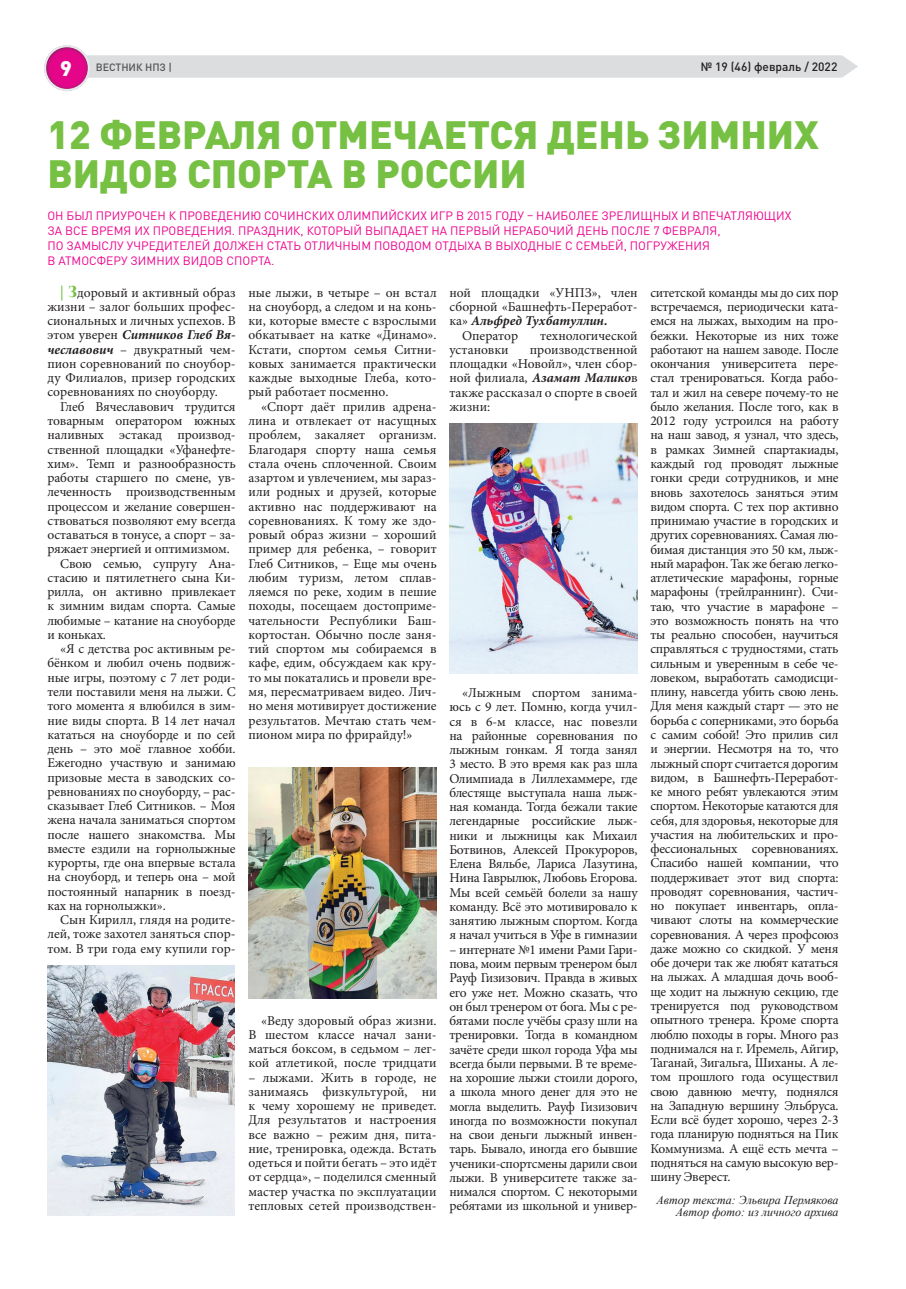
<style>
.page{position:relative;width:906px;height:1289px;background:#fff}
.page>*{position:absolute;margin:0;border:0;box-sizing:border-box;transform-origin:0 0}
.t1{font:900 39px/39px "DIN Pro";color:#76c043}
.t2{font:13.5px/14.2px "Minion Pro";letter-spacing:-.01em;color:#231f20;text-align:justify}
.t3{font:italic 700 13.5px "Minion Pro";color:#231f20}
.t4{font:12px/15px "DIN Pro";color:#ed028c}
.t5{font:italic 12px/12px "Times New Roman";color:#231f20;text-align:right}
.t6{font:500 12px "DIN Pro";color:#231f20}
.t7{font:500 10.5px "DIN Pro";color:#545557}
.s1{font-weight:900;font-size:21px;color:#fff}
.s2{font-family:"Times New Roman";font-weight:700;font-size:16.5px;color:#76c043}
.s3{font-weight:700;font-style:italic}
.s4{font-weight:400;font-style:normal}
</style>
<div class="page">
<svg style="left:44px;top:45px;width:814px;height:46px"></svg>
<img style="left:47px;top:965px;width:188px;height:250px">
<img style="left:248px;top:767px;width:189px;height:231px">
<img style="left:449px;top:423px;width:188px;height:250px">
<p class="t7" style="left:60px;top:60px;width:114px"><span class="s1">9</span> ВЕСТНИК НПЗ |</p>
<p class="t6" style="left:701px;top:58px;width:138px">№ 19 (46) февраль / 2022</p>
<h1 class="t1" style="left:47px;top:114px;width:773px">12 ФЕВРАЛЯ ОТМЕЧАЕТСЯ ДЕНЬ ЗИМНИХ<br>ВИДОВ СПОРТА В РОССИИ</h1>
<p class="t4" style="left:47px;top:208px;width:745px">ОН БЫЛ ПРИУРОЧЕН К ПРОВЕДЕНИЮ СОЧИНСКИХ ОЛИМПИЙСКИХ ИГР В 2015 ГОДУ – НАИБОЛЕЕ ЗРЕЛИЩНЫХ И ВПЕЧАТЛЯЮЩИХ ЗА ВСЕ ВРЕМЯ ИХ ПРОВЕДЕНИЯ. ПРАЗДНИК, КОТОРЫЙ ВЫПАДАЕТ НА ПЕРВЫЙ НЕРАБОЧИЙ ДЕНЬ ПОСЛЕ 7 ФЕВРАЛЯ,<br>ПО ЗАМЫСЛУ УЧРЕДИТЕЛЕЙ ДОЛЖЕН СТАТЬ ОТЛИЧНЫМ ПОВОДОМ ОТДЫХА В ВЫХОДНЫЕ С СЕМЬЕЙ, ПОГРУЖЕНИЯ<br>В АТМОСФЕРУ ЗИМНИХ ВИДОВ СПОРТА.</p>
<p class="t2" style="left:47px;top:285px;width:190px;text-indent:13px"><span class="s2">| З</span>доровый и активный образ жизни – залог больших профес&shy;сиональных и личных успехов. В этом уверен <span class="s3">Ситников Глеб Вя&shy;чеславович</span> – двукратный чем&shy;пион соревнований по сноубор&shy;ду Филиалов, призер городских соревнованиях по сноуборду.</p>
<p class="t2" style="left:60px;top:399px;width:177px">Глеб Вячеславович трудится</p>
<p class="t2" style="left:47px;top:413px;width:190px">товарным оператором южных</p>
<p class="t2" style="left:47px;top:428px;width:190px">наливных эстакад производ-</p>
<p class="t2" style="left:47px;top:442px;width:190px">ственной площадки «Уфанефте-</p>
<p class="t2" style="left:47px;top:456px;width:190px">хим». Темп и разнообразность</p>
<p class="t2" style="left:47px;top:470px;width:190px">работы старшего по смене, ув-</p>
<p class="t2" style="left:47px;top:485px;width:190px">леченность производственным</p>
<p class="t2" style="left:47px;top:499px;width:190px">процессом и желание совершен-</p>
<p class="t2" style="left:47px;top:513px;width:190px">ствоваться позволяют ему всегда</p>
<p class="t2" style="left:47px;top:527px;width:190px">оставаться в тонусе, а спорт – за-</p>
<p class="t2" style="left:47px;top:542px;width:184px">ряжает энергией и оптимизмом.</p>
<p class="t2" style="left:60px;top:556px;width:177px">Свою семью, супругу Ана-</p>
<p class="t2" style="left:47px;top:570px;width:190px">стасию и пятилетнего сына Ки-</p>
<p class="t2" style="left:47px;top:584px;width:190px">рилла, он активно привлекает</p>
<p class="t2" style="left:47px;top:599px;width:190px">к зимним видам спорта. Самые</p>
<p class="t2" style="left:47px;top:613px;width:190px">любимые – катание на сноуборде</p>
<p class="t2" style="left:47px;top:627px;width:60px">и коньках.</p>
<p class="t2" style="left:60px;top:642px;width:177px">«Я с детства рос активным ре-</p>
<p class="t2" style="left:47px;top:656px;width:190px">бёнком и любил очень подвиж-</p>
<p class="t2" style="left:47px;top:670px;width:190px">ные игры, поэтому с 7 лет роди-</p>
<p class="t2" style="left:47px;top:684px;width:190px">тели поставили меня на лыжи. С</p>
<p class="t2" style="left:47px;top:699px;width:190px">того момента я влюбился в зим-</p>
<p class="t2" style="left:47px;top:713px;width:190px">ние виды спорта. В 14 лет начал</p>
<p class="t2" style="left:47px;top:727px;width:190px">кататься на сноуборде и по сей</p>
<p class="t2" style="left:47px;top:741px;width:190px">день – это моё главное хобби.</p>
<p class="t2" style="left:47px;top:756px;width:190px">Ежегодно участвую и занимаю</p>
<p class="t2" style="left:47px;top:770px;width:190px">призовые места в заводских со-</p>
<p class="t2" style="left:47px;top:784px;width:190px">ревнованиях по сноуборду, – рас-</p>
<p class="t2" style="left:47px;top:798px;width:190px">сказывает Глеб Ситников. – Моя</p>
<p class="t2" style="left:47px;top:813px;width:190px">жена начала заниматься спортом</p>
<p class="t2" style="left:47px;top:827px;width:190px">после нашего знакомства. Мы</p>
<p class="t2" style="left:47px;top:841px;width:190px">вместе ездили на горнолыжные</p>
<p class="t2" style="left:47px;top:855px;width:190px">курорты, где она впервые встала</p>
<p class="t2" style="left:47px;top:870px;width:190px">на сноуборд, и теперь она – мой</p>
<p class="t2" style="left:47px;top:884px;width:190px">постоянный напарник в поезд-</p>
<p class="t2" style="left:47px;top:898px;width:120px">ках на горнолыжки».</p>
<p class="t2" style="left:60px;top:912px;width:177px">Сын Кирилл, глядя на родите-</p>
<p class="t2" style="left:47px;top:927px;width:190px">лей, тоже захотел заняться спор-</p>
<p class="t2" style="left:47px;top:941px;width:190px">том. В три года ему купили гор-</p>
<p class="t2" style="left:248px;top:285px;width:190px">ные лыжи, в четыре – он встал на сноуборд, а следом и на конь&shy;ки, которые вместе с взрослыми обкатывает на катке «Динамо».<br>Кстати, спортом семья Ситни&shy;ковых занимается практически каждые выходные Глеба, кото&shy;рый работает посменно.</p>
<p class="t2" style="left:248px;top:399px;width:190px;text-indent:13px">«Спорт даёт прилив адрена&shy;лина и отвлекает от насущных проблем, закаляет организм.<br>Благодаря спорту наша семья стала очень сплоченной. Своим азартом и увлечением, мы зараз&shy;или родных и друзей, которые активно нас поддерживают на соревнованиях. К тому же здо&shy;ровый образ жизни – хороший пример для ребенка, – говорит Глеб Ситников, – Еще мы очень любим туризм, летом сплав&shy;ляемся по реке, ходим в пешие походы, посещаем достоприме&shy;чательности Республики Баш&shy;кортостан. Обычно после заня&shy;тий спортом мы собираемся в кафе, едим, обсуждаем как кру&shy;то мы покатались и провели вре&shy;мя, пересматриваем видео. Лич&shy;но меня мотивирует достижение результатов. Мечтаю стать чем&shy;пионом мира по фрирайду!»</p>
<p class="t2" style="left:248px;top:1013px;width:190px;text-indent:13px">«Веду здоровый образ жизни.<br>В шестом классе начал зани&shy;маться боксом, в седьмом – лег&shy;кой атлетикой, после тридцати</p>
<p class="t2" style="left:248px;top:1070px;width:190px">– лыжами. Жить в городе, не занимаясь физкультурой, ни к чему хорошему не приведет.<br>Для результатов и настроения все важно – режим дня, пита&shy;ние, тренировка, одежда. Встать одеться и пойти бегать – это идёт от сердца», – поделился сменный мастер участка по эксплуатации тепловых сетей производствен-</p>
<p class="t2" style="left:449px;top:285px;width:190px">ной площадки «УНПЗ», член</p>
<p class="t2" style="left:449px;top:300px;width:190px">сборной «Башнефть-Переработ-</p>
<p class="t3" style="left:449px;top:311px;width:160px"><span class="s4">ка»</span> Альфред Тухбатуллин.</p>
<p class="t2" style="left:462px;top:328px;width:57px">Оператор</p>
<p class="t2" style="left:540px;top:328px;width:99px">технологической</p>
<p class="t2" style="left:449px;top:342px;width:61px">установки</p>
<p class="t2" style="left:449px;top:342px;width:190px;text-indent:80px">производственной площадки «Новойл», член сбор&shy;ной филиала, <span class="s3">Азамат Малико</span>в также рассказал о спорте в своей жизни:</p>
<p class="t2" style="left:449px;top:685px;width:190px;text-indent:13px">«Лыжным спортом занима&shy;юсь с 9 лет. Помню, когда учил&shy;ся в 6-м классе, нас повезли на районные соревнования по лыжным гонкам. Я тогда занял 3 место. В это время как раз шла Олимпиада в Лиллехаммере, где блестяще выступала наша лыж&shy;ная команда. Тогда бежали такие легендарные российские лыж&shy;ники и лыжницы как Михаил Ботвинов, Алексей Прокуроров, Елена Вяльбе, Лариса Лазутина, Нина Гаврылюк, Любовь Егорова.<br>Мы всей семьёй болели за нашу команду. Всё это мотивировало к занятию лыжным спортом. Когда я начал учиться в Уфе в гимназии</p>
<p class="t2" style="left:449px;top:942px;width:190px">– интернате №1 имени Рами Гари&shy;пова, моим первым тренером был Рауф Гизизович. Правда в живых его уже нет. Можно сказать, что он был тренером от бога. Мы с ре&shy;бятами после учёбы сразу шли на тренировки. Тогда в командном зачёте среди школ города Уфа мы всегда были первыми. В те време&shy;на хорошие лыжи стоили дорого, а школа много денег для это не могла выделить. Рауф Гизизович иногда по возможности покупал на свои деньги лыжный инвен&shy;тарь. Бывало, иногда его бывшие ученики-спортсмены дарили свои лыжи. В университете также за&shy;нимался спортом. С некоторыми ребятами из школьной и универ-</p>
<p class="t2" style="left:650px;top:285px;width:190px">ситетской команды мы до сих пор встречаемся, периодически ката&shy;емся на лыжах, выходим на про&shy;бежки. Некоторые из них тоже работают на нашем заводе. После окончания университета пере&shy;стал тренироваться. Когда рабо&shy;тал и жил на севере почему-то не было желания. После того, как в 2012 году устроился на работу на наш завод, я узнал, что здесь, в рамках Зимней спартакиады, каждый год проводят лыжные гонки среди сотрудников, и мне вновь захотелось заняться этим видом спорта. С тех пор активно принимаю участие в городских и других соревнованиях. Самая лю&shy;бимая дистанция это 50 км, лыж&shy;ный марафон. Так же бегаю легко&shy;атлетические марафоны, горные марафоны (трейлраннинг). Счи&shy;таю, что участие в марафоне – это возможность понять на что ты реально способен, научиться справляться с трудностями, стать сильным и уверенным в себе че&shy;ловеком, выработать самодисци&shy;плину, навсегда убить свою лень.<br>Для меня каждый старт — это не борьба с соперниками, это борьба с самим собой! Это прилив сил и энергии. Несмотря на то, что лыжный спорт считается дорогим видом, в Башнефть-Переработ&shy;ке много ребят увлекаются этим спортом. Некоторые катаются для себя, для здоровья, некоторые для участия на любительских и про&shy;фессиональных соревнованиях.<br>Спасибо нашей компании, что поддерживает этот вид спорта: проводят соревнования, частич&shy;но покупает инвентарь, опла&shy;чивают слоты на коммерческие соревнования. А через профсоюз даже можно со скидкой. У меня обе дочери так же любят кататься на лыжах. А младшая дочь вооб&shy;ще ходит на лыжную секцию, где тренируется под руководством опытного тренера. Кроме спорта люблю походы в горы. Много раз поднимался на г. Иремель, Айгир, Таганай, Зигальга, Шиханы. А ле&shy;том прошлого года осуществил свою давнюю мечту, поднялся на Западную вершину Эльбруса.<br>Если всё будет хорошо, через 2-3 года планирую подняться на Пик Коммунизма. А ещё есть мечта – подняться на самую высокую вер&shy;шину Эверест.</p>
<p class="t5" style="left:656px;top:1193px;width:184px">Автор текста: Эльвира Пермякова<br>Автор фото: из личного архива</p>
</div>
